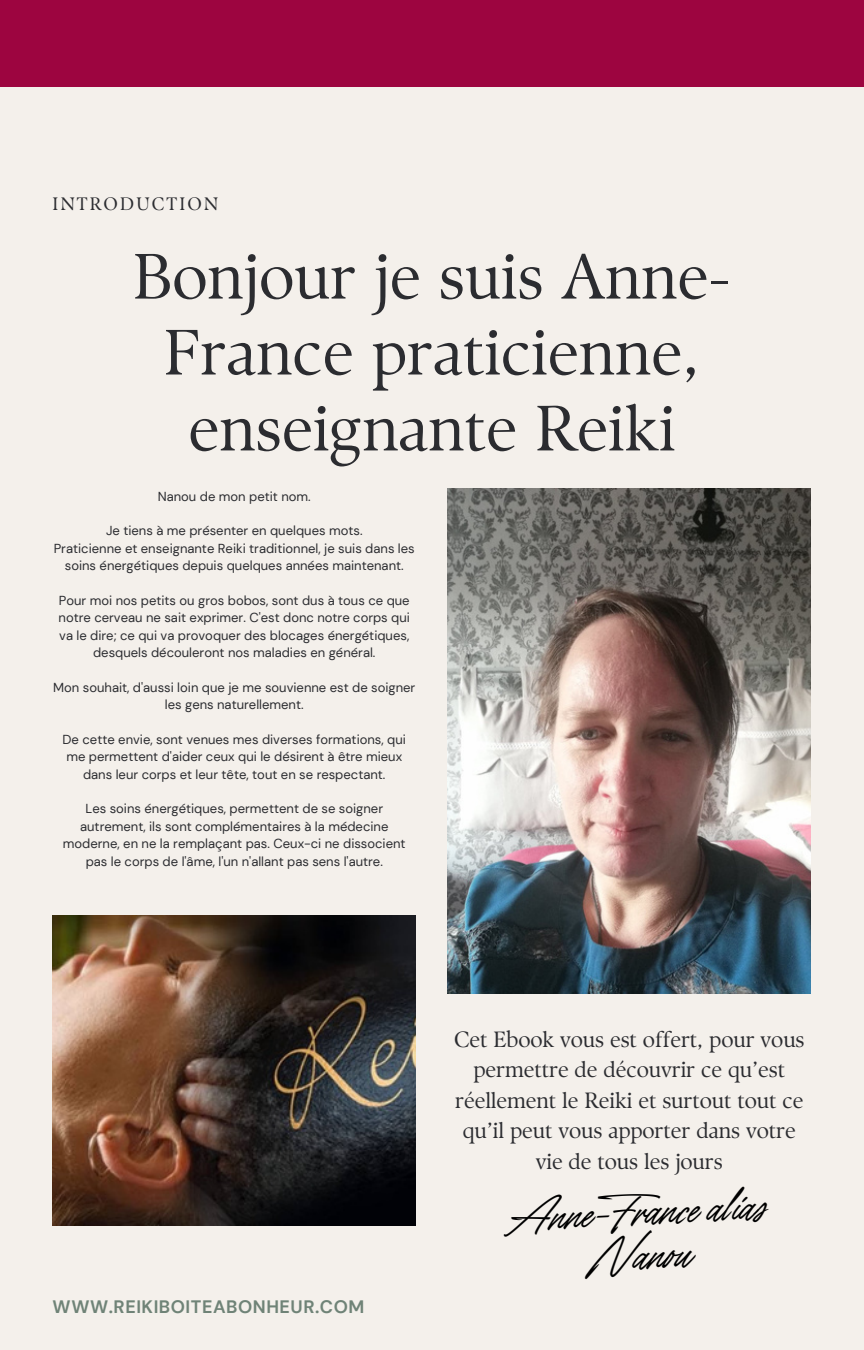
<style>
.page{position:relative;width:864px;height:1350px;background:#f4f0eb}
.page>*{position:absolute;margin:0;border:0;box-sizing:border-box;transform-origin:0 0}
.t1{font:63.9px/76px "TY Serif D";color:#2b2c30;text-align:center}
.t2{font:36.68px/43.9px "TY Script";color:#000;text-align:center}
.t3{font:22.05px/30.4px "TY Serif D";letter-spacing:-.005em;color:#2b2c30;text-align:center}
.t4{font:700 18px "DM Sans";letter-spacing:.03em;color:#6f8377}
.t5{font:18px "TY Serif D";letter-spacing:.12em;color:#2b2c30}
.t6{font:13.05px/17.3px "DM Sans";color:#2b2c30;text-align:center}
</style>
<div class="page">
<img style="left:447px;top:489px;width:363px;height:505px">
<img style="left:53px;top:915px;width:362px;height:311px">
<div style="left:0;top:0;width:864px;height:86px;background:#9d0540"></div>
<p class="t5" style="left:53px;top:193px;width:167px">INTRODUCTION</p>
<h1 class="t1" style="left:133px;top:238px;width:600px">Bonjour je suis Anne-<br>France praticienne, enseignante Reiki</h1>
<p class="t6" style="left:158px;top:488px;width:155px">Nanou de mon petit nom.</p>
<p class="t6" style="left:106px;top:522px;width:258px">Je tiens à me présenter en quelques mots.</p>
<p class="t6" style="left:54px;top:540px;width:363px">Praticienne et enseignante Reiki traditionnel, je suis dans les soins énergétiques depuis quelques années maintenant.</p>
<p class="t6" style="left:59px;top:592px;width:353px">Pour moi nos petits ou gros bobos, sont dus à tous ce que notre cerveau ne sait exprimer. C'est donc notre corps qui va le dire; ce qui va provoquer des blocages énergétiques, desquels découleront nos maladies en général.</p>
<p class="t6" style="left:53px;top:679px;width:364px">Mon souhait, d'aussi loin que je me souvienne est de soigner les gens naturellement.</p>
<p class="t6" style="left:63px;top:731px;width:345px">De cette envie, sont venues mes diverses formations, qui me permettent d'aider ceux qui le désirent à être mieux dans leur corps et leur tête, tout en se respectant.</p>
<h2 class="t6" style="left:63px;top:800px;width:344px">Les soins énergétiques, permettent de se soigner autrement, ils sont complémentaires à la médecine moderne, en ne la remplaçant pas. Ceux-ci ne dissocient pas le corps de l'âme, l'un n'allant pas sens l'autre.</h2>
<h5 class="t4" style="left:53px;top:1295px;width:313px">WWW.REIKIBOITEABONHEUR.COM</h5>
<p class="t3" style="left:454px;top:1024px;width:352px">Cet Ebook vous est offert, pour vous permettre de découvrir ce qu’est réellement le Reiki et surtout tout ce qu’il peut vous apporter dans votre vie de tous les jours</p>
<h4 class="t2" style="left:502px;top:1196px;width:266px;rotate:-3deg">Anne-France alias<br>Nanou</h4>
</div>
